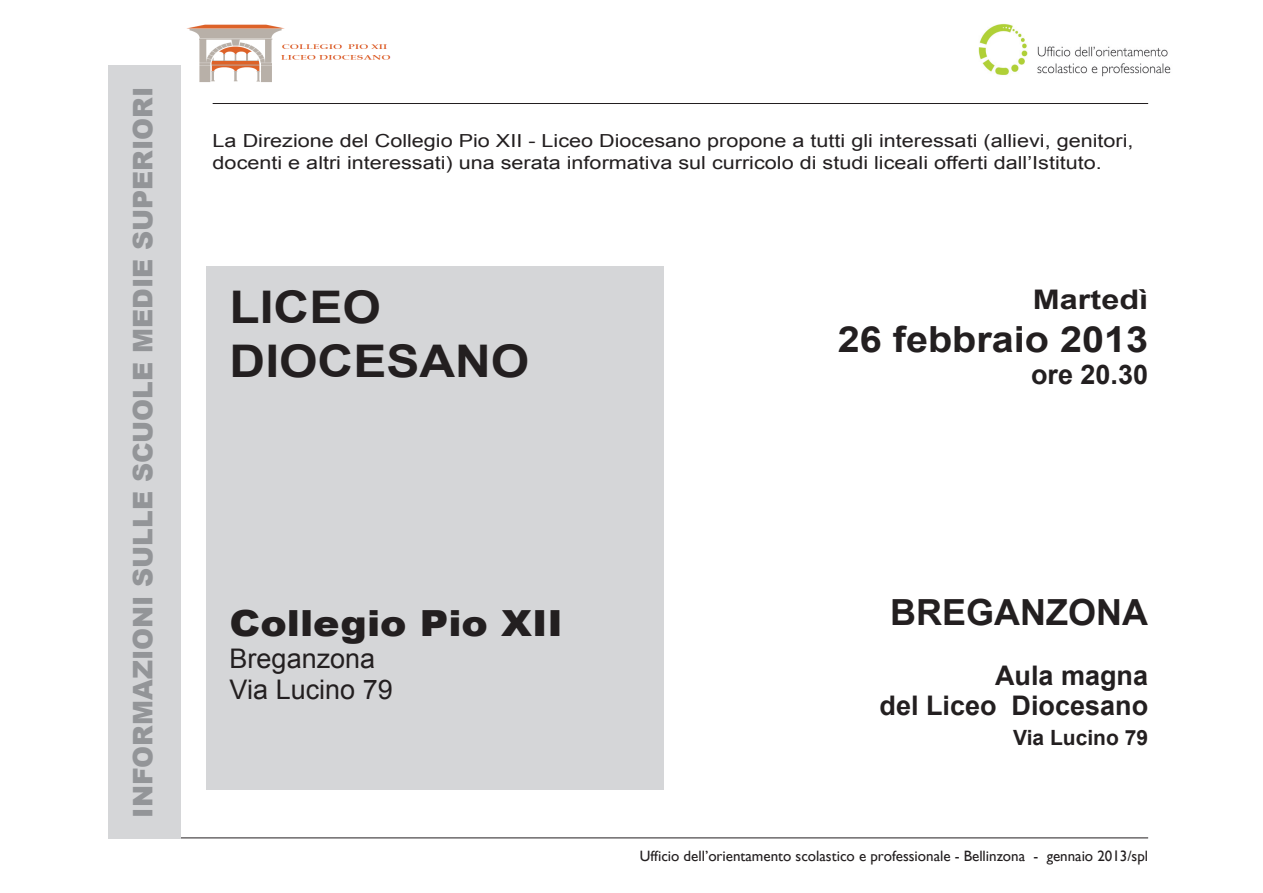
<style>
.page{position:relative;width:1263px;height:893px;background:#fff}
.page>*{position:absolute;margin:0;border:0;box-sizing:border-box;transform-origin:0 0}
.t1{font:700 45px/54px "Arial";color:#231f20;scale:1.1 1}
.t2{font:900 36px "Arial";color:#231f20;scale:1.1 1}
.t3{font:700 36px "Arial";color:#231f20;scale:1.1 1}
.t4{font:700 36px "Arial";color:#231f20}
.t5{font:900 27px "Arial";color:#939598}
.t6{font:700 27px/30px "Arial";color:#231f20;text-align:right}
.t7{font:27px/31.5px "Arial";color:#231f20}
.t8{font:700 27px "Arial";color:#231f20;scale:1.2 1}
.t9{font:700 21px "Arial";color:#231f20}
.t10{font:18px/21.6px "Arial";color:#231f20;scale:1.2 1}
.t11{font:15px "Gill Sans";color:#231f20}
</style>
<div class="page">
<hr style="left:108px;top:838px;width:1040px;height:1px;background:#231f20">
<div style="left:108px;top:65px;width:73px;height:774px;background:#d5d6d8"></div>
<div style="left:206px;top:267px;width:457px;height:523px;background:#d5d6d8"></div>
<hr style="left:213px;top:103px;width:935px;height:1px;background:#231f20">
<img style="left:978px;top:24px;width:193px;height:53px">
<img style="left:187px;top:24px;width:204px;height:58px">
<h3 class="t5" style="left:123px;top:817px;width:732px;rotate:-90deg">INFORMAZIONI SULLE SCUOLE MEDIE SUPERIORI</h3>
<p class="t10" style="left:213px;top:130px;width:769px">La Direzione del Collegio Pio XII - Liceo Diocesano propone a tutti gli interessati (allievi, genitori, docenti e altri interessati) una serata informativa sul curricolo di studi liceali offerti dall’Istituto.</p>
<h1 class="t1" style="left:230px;top:281px;width:274px">LICEO<br>DIOCESANO</h1>
<h3 class="t8" style="left:1033px;top:284px;width:98px">Martedì</h3>
<h2 class="t3" style="left:838px;top:319px;width:284px">26 febbraio 2013</h2>
<h3 class="t6" style="left:1031px;top:360px;width:119px">ore 20.30</h3>
<h2 class="t2" style="left:230px;top:597px;width:304px">Collegio Pio XII</h2>
<h3 class="t7" style="left:230px;top:643px;width:165px">Breganzona<br>Via Lucino 79</h3>
<h2 class="t4" style="left:890px;top:593px;width:259px">BREGANZONA</h2>
<h3 class="t6" style="left:879px;top:661px;width:270px">Aula magna<br>del Liceo Diocesano</h3>
<p class="t9" style="left:1013px;top:726px;width:137px">Via Lucino 79</p>
<p class="t11" style="left:640px;top:847px;width:510px">Ufficio dell’orientamento scolastico e professionale - Bellinzona - gennaio 2013/spl</p>
</div>
